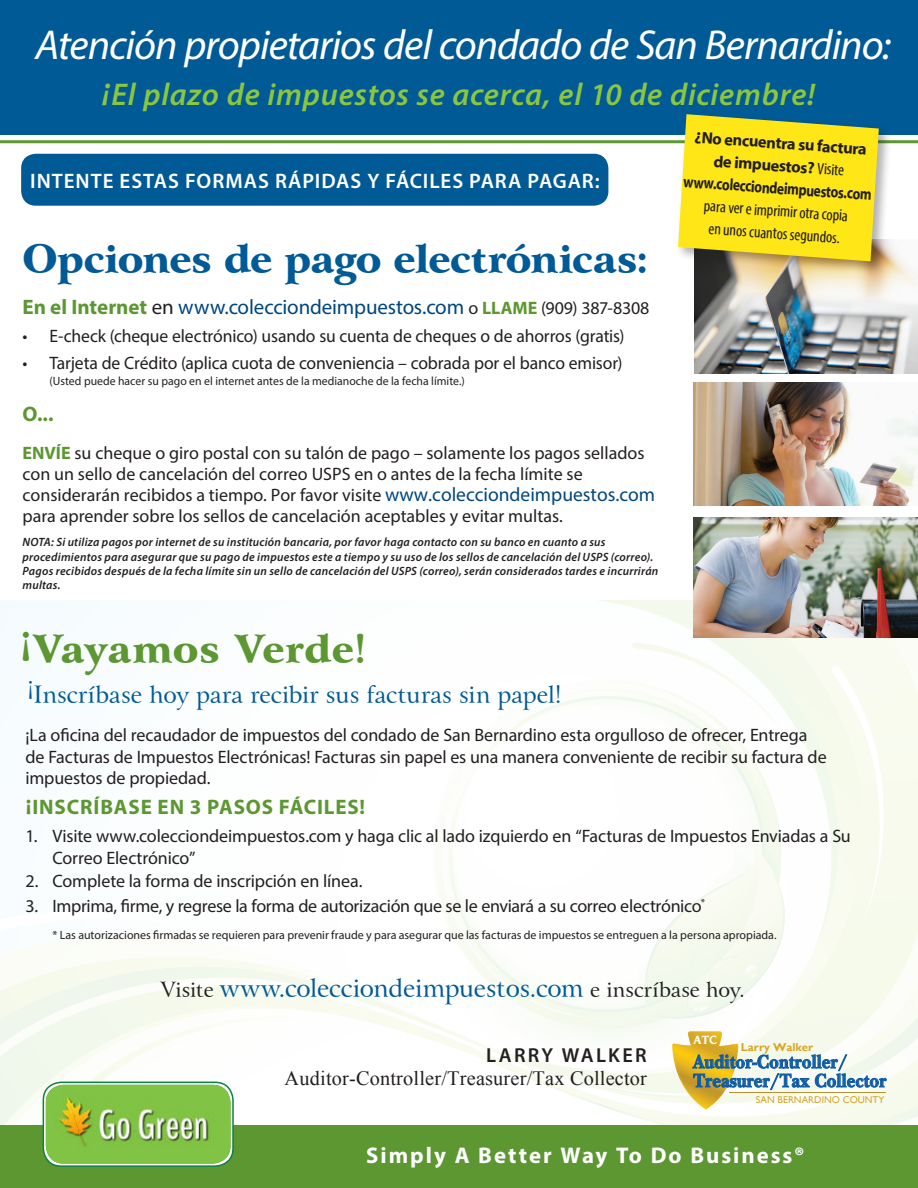
<style>
.page{position:relative;width:918px;height:1188px;background:#fff}
.page>*{position:absolute;margin:0;border:0;box-sizing:border-box;transform-origin:0 0}
.Bullet1{font:italic 42px "Myriad Pro";letter-spacing:-.025em;color:#fff}
.t1{font:900 39px "Arrus BT";letter-spacing:-.02em;color:#005a96}
.t2{font:900 39px "Arrus BT";letter-spacing:.005em;color:#5c9731}
.t3{font:italic 600 31.5px "Myriad Pro";letter-spacing:.025em;color:#8bc63e}
.t4{font:25.5px "Arrus BT";letter-spacing:-.01em;color:#005a96}
.t5{font:24px "Arrus BT";letter-spacing:-.005em;color:#005a96}
.t6{font:700 22.8px "Myriad Pro";letter-spacing:.085em;color:#fff}
.t7{font:21px "Myriad Pro";letter-spacing:-.005em;color:#00467e}
.Body{font:600 21px "Myriad Pro";letter-spacing:.045em;color:#fff}
.t8{font:700 21px "Myriad Pro";letter-spacing:.04em;color:#5c9731}
.Body-2{font:20.25px "Times New Roman";letter-spacing:.01em;color:#231f20}
.Body-3{font:600 20.25px "Myriad Pro";letter-spacing:.11em;color:#231f20}
.t9{font:700 19.65px/18.9px "New Baskerville";letter-spacing:.015em;color:#0f5da6;scale:.87 1}
.t10{font:18px/21.1px "Myriad Pro";letter-spacing:-.005em;color:#231f20}
.Definition{font:16.5px/22.5px "Myriad Headline";color:#231f20;text-align:center}
.t11{font:italic 700 12.9px "Novarese";color:#fff}
.t12{font:italic 600 12px/14.4px "Myriad Pro";letter-spacing:.02em;color:#231f20}
.t13{font:12px "Myriad Pro";color:#231f20}
.t14{font:700 11.4px "Gill Sans";color:#d7a727}
.t15{font:9.9px "Gill Sans";color:#d7a727}
.s1{font-weight:700;color:#5c9731}
.s2{color:#231f20}
.s3{font-size:18px;color:#231f20}
.s4{font-weight:700;font-size:18px;color:#5c9731}
.s5{font-size:19.5px;color:#00467e}
.s6{font-family:"Myriad Pro";font-stretch:condensed}
.s7{font-size:21px;color:#231f20}
</style>
<div class="page">
<svg style="left:409px;top:1033px;width:77px;height:27px"></svg>
<svg style="left:0;top:1033px;width:234px;height:92px"></svg>
<svg style="left:0;top:957px;width:455px;height:76px"></svg>
<svg style="left:486px;top:1046px;width:74px;height:45px"></svg>
<svg style="left:435px;top:704px;width:125px;height:322px"></svg>
<div style="left:452px;top:699px;width:310px;height:310px;background:#fff;border-radius:155px"></div>
<div style="left:0;top:0;width:918px;height:135px;background:#005a96"></div>
<hr style="left:0;top:140px;width:918px;height:3px;background:#5c9731">
<div style="left:21px;top:154px;width:587px;height:52px;background:#005a96;border-radius:15px"></div>
<img style="left:693px;top:517px;width:225px;height:83px">
<img style="left:694px;top:244px;width:224px;height:129px">
<img style="left:693px;top:383px;width:225px;height:123px">
<div style="left:676px;top:112px;width:216px;height:162px;background:#231f20;opacity:.35"></div>
<svg style="left:678px;top:114px;width:201px;height:147px;background:#ead825"></svg>
<div style="left:0;top:1125px;width:918px;height:63px;background:#5c9731"></div>
<svg style="left:560px;top:600px;width:358px;height:525px"></svg>
<div style="left:43px;top:1082px;width:191px;height:85px;border:2px solid #0b8242;border-radius:18px"></div>
<img style="left:46px;top:1085px;width:185px;height:79px">
<p class="Bullet1" style="left:36px;top:18px;width:857px">Atención propietarios del condado de San Bernardino:</p>
<p class="t3" style="left:103px;top:74px;width:714px">¡El plazo de impuestos se acerca, el 10 de diciembre!</p>
<p class="Body" style="left:30px;top:167px;width:571px">INTENTE ESTAS FORMAS RÁPIDAS Y FÁCILES PARA PAGAR:</p>
<p class="t1" style="left:22px;top:234px;width:628px">Opciones de pago electrónicas:</p>
<p class="t7" style="left:22px;top:294px;width:629px"><span class="s1">En el Internet</span> <span class="s2">en</span> www.colecciondeimpuestos.com <span class="s3">o</span> <span class="s4">LLAME</span> <span class="s3">(909) 387-8308</span></p>
<p class="t10" style="left:22px;top:325px;width:603px">• E-check (cheque electrónico) usando su cuenta de cheques o de ahorros (gratis)</p>
<p class="t10" style="left:22px;top:352px;width:602px">• Tarjeta de Crédito (aplica cuota de conveniencia – cobrada por el banco emisor)</p>
<p class="t13" style="left:50px;top:374px;width:417px">(Usted puede hacer su pago en el internet antes de la medianoche de la fecha límite.)</p>
<p class="t8" style="left:22px;top:401px;width:33px">O...</p>
<p class="t10" style="left:22px;top:442px;width:634px"><span class="s1">ENVÍE</span> su cheque o giro postal con su talón de pago – solamente los pagos sellados con un sello de cancelación del correo USPS en o antes de la fecha límite se considerarán recibidos a tiempo. Por favor visite <span class="s5">www.colecciondeimpuestos.com </span>para aprender sobre los sellos de cancelación aceptables y evitar multas.</p>
<p class="t12" style="left:22px;top:535px;width:637px">NOTA: Si utiliza pagos por internet de su institución bancaria, por favor haga contacto con su banco en cuanto a sus procedimientos para asegurar que su pago de impuestos este a tiempo y su uso de los sellos de cancelación del USPS (correo).<br>Pagos recibidos después de la fecha límite sin un sello de cancelación del USPS (correo), serán considerados tardes e incurrirán multas.</p>
<p class="t2" style="left:20px;top:624px;width:349px">¡Vayamos Verde!</p>
<p class="t5" style="left:27px;top:680px;width:537px">¡Inscríbase hoy para recibir sus facturas sin papel!</p>
<p class="Definition" style="left:687px;top:126px;width:190px;rotate:4deg">¿No encuentra su factura de impuestos? <span class="s6">Visite </span>www.colecciondeimpuestos.com <span class="s6">para ver e imprimir otra copia<br>en unos cuantos segundos.</span></p>
<p class="t10" style="left:26px;top:724px;width:803px;line-height:21.6px">¡La oficina del recaudador de impuestos del condado de San Bernardino esta orgulloso de ofrecer, Entrega de Facturas de Impuestos Electrónicas! Facturas sin papel es una manera conveniente de recibir su factura de impuestos de propiedad.</p>
<p class="t8" style="left:26px;top:793px;width:341px">¡INSCRÍBASE EN 3 PASOS FÁCILES!</p>
<p class="t10" style="left:52px;top:825px;width:800px;line-height:21.6px;text-indent:-27px">1. Visite www.colecciondeimpuestos.com y haga clic al lado izquierdo en “Facturas de Impuestos Enviadas a Su<br>Correo Electrónico”</p>
<p class="t10" style="left:26px;top:870px;width:338px">2. Complete la forma de inscripción en línea.</p>
<p class="t10" style="left:26px;top:895px;width:681px">3. Imprima, firme, y regrese la forma de autorización que se le enviará a su correo electrónico<sup>*</sup></p>
<p class="t13" style="left:52px;top:928px;width:726px">* Las autorizaciones firmadas se requieren para prevenir fraude y para asegurar que las facturas de impuestos se entreguen a la persona apropiada.</p>
<p class="t4" style="left:160px;top:972px;width:586px"><span class="s7">Visite</span> www.colecciondeimpuestos.com <span class="s7">e inscríbase hoy.</span></p>
<p class="Body-3" style="left:486px;top:1043px;width:162px">LARRY WALKER</p>
<p class="Body-2" style="left:285px;top:1064px;width:364px">Auditor-Controller/Treasurer/Tax Collector</p>
<p class="t11" style="left:694px;top:1032px;width:25px">ATC</p>
<p class="t14" style="left:741px;top:1040px;width:74px">Larry Walker</p>
<p class="t9" style="left:693px;top:1052px;width:223px">Auditor-Controller/<br>Treasurer/Tax Collector</p>
<p class="t15" style="left:756px;top:1094px;width:130px">SAN BERNARDINO COUNTY</p>
<p class="t6" style="left:366px;top:1141px;width:440px">Simply A Better Way To Do Business®</p>
</div>
